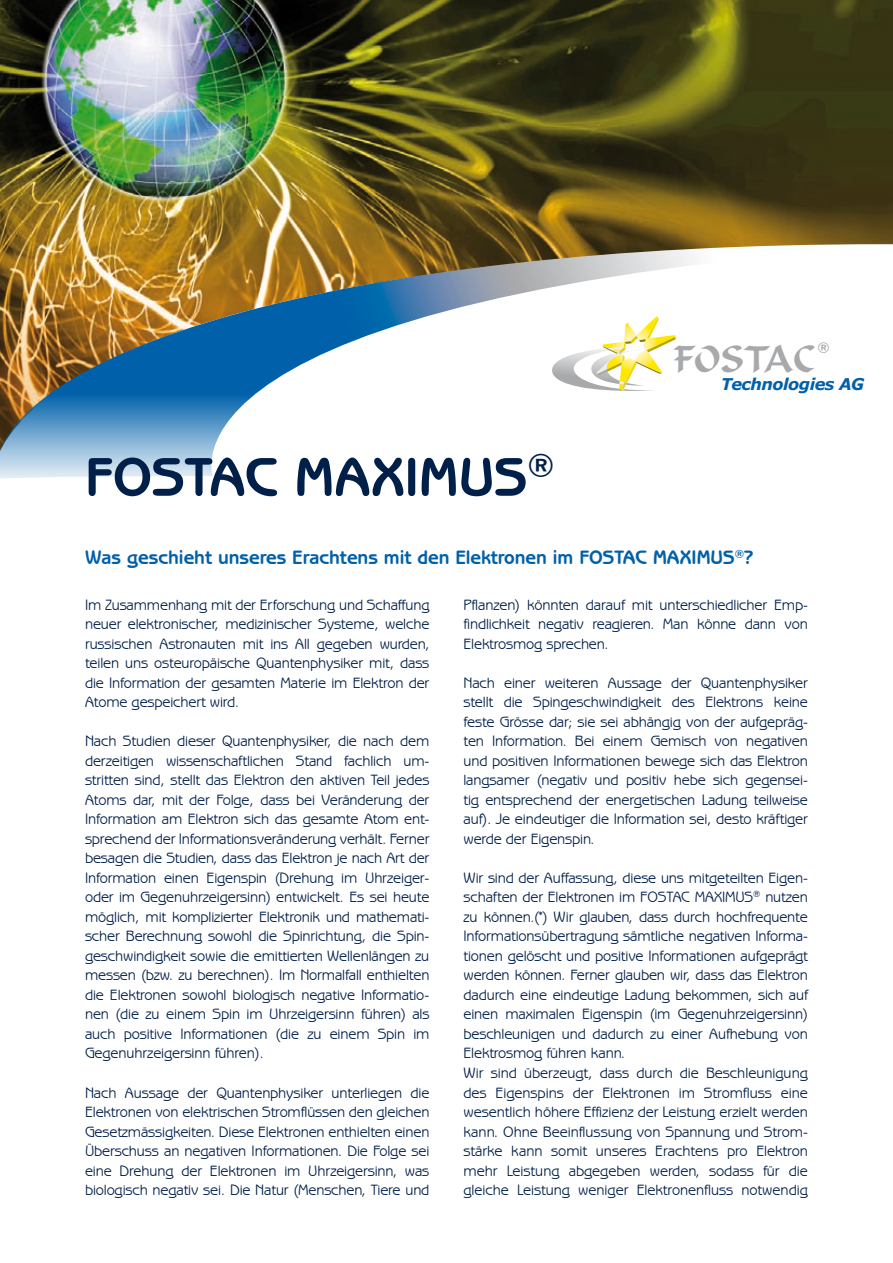
<style>
.page{position:relative;width:893px;height:1263px;background:#fff}
.page>*{position:absolute;margin:0;border:0;box-sizing:border-box;transform-origin:0 0}
.t1{font:700 55.5px "Benguiat Gothic IT Cby BT";color:#001f49}
.t2{font:43.95px "Ondine";letter-spacing:-.02em;color:#a7a9ab}
.t3{font:700 19.5px "Benguiat Gothic IT Cby BT";color:#0060a9}
.t4{font:italic 700 16.2px "Verdana";letter-spacing:-.03em;color:#0060a9}
.t5{font:15px/19.5px "Benguiat Gothic IT Cby BT";letter-spacing:-.01em;color:#001f49;text-align:justify}
.t6{font:700 14.85px "Benguiat Gothic IT Cby BT";color:#a7a9ab}
</style>
<div class="page">
<img style="left:0;top:0;width:893px;height:244px">
<svg style="left:0;top:244px;width:893px;height:235px"></svg>
<svg style="left:552px;top:316px;width:124px;height:76px"></svg>
<h1 class="t1" style="left:85px;top:442px;width:471px">FOSTAC MAXIMUS<sup>®</sup></h1>
<h2 class="t2" style="left:673px;top:337px;width:143px">FOSTAC</h2>
<p class="t6" style="left:817px;top:338px;width:14px">®</p>
<p class="t4" style="left:721px;top:374px;width:145px">Technologies AG</p>
<h3 class="t3" style="left:85px;top:545px;width:670px">Was geschieht unseres Erachtens mit den Elektronen im FOSTAC MAXIMUS<sup>®</sup>?</h3>
<p class="t5" style="left:85px;top:595px;width:346px">Im Zusammenhang mit der Erforschung und Schaffung neuer elektronischer, medizinischer Systeme, welche russischen Astronauten mit ins All gegeben wurden, teilen uns osteuropäische Quantenphysiker mit, dass die Information der gesamten Materie im Elektron der Atome gespeichert wird.</p>
<p class="t5" style="left:85px;top:731px;width:346px">Nach Studien dieser Quantenphysiker, die nach dem derzeitigen wissenschaftlichen Stand fachlich um&shy;stritten sind, stellt das Elektron den aktiven Teil jedes Atoms dar, mit der Folge, dass bei Veränderung der Information am Elektron sich das gesamte Atom ent&shy;sprechend der Informationsveränderung verhält. Ferner besagen die Studien, dass das Elektron je nach Art der Information einen Eigenspin (Drehung im Uhrzeiger&shy;oder im Gegenuhrzeigersinn) entwickelt. Es sei heute möglich, mit komplizierter Elektronik und mathemati&shy;scher Berechnung sowohl die Spinrichtung, die Spin&shy;geschwindigkeit sowie die emittierten Wellenlängen zu messen (bzw. zu berechnen). Im Normalfall enthielten die Elektronen sowohl biologisch negative Informatio&shy;nen (die zu einem Spin im Uhrzeigersinn führen) als auch positive Informationen (die zu einem Spin im Gegenuhrzeigersinn führen).</p>
<p class="t5" style="left:85px;top:1082px;width:346px">Nach Aussage der Quantenphysiker unterliegen die Elektronen von elektrischen Stromflüssen den gleichen Gesetzmässigkeiten. Diese Elektronen enthielten einen Überschuss an negativen Informationen. Die Folge sei eine Drehung der Elektronen im Uhrzeigersinn, was biologisch negativ sei. Die Natur (Menschen, Tiere und</p>
<p class="t5" style="left:463px;top:595px;width:346px">Pflanzen) könnten darauf mit unterschiedlicher Emp&shy;findlichkeit negativ reagieren. Man könne dann von Elektrosmog sprechen.</p>
<p class="t5" style="left:463px;top:673px;width:346px">Nach einer weiteren Aussage der Quantenphysiker stellt die Spingeschwindigkeit des Elektrons keine feste Grösse dar; sie sei abhängig von der aufgepräg&shy;ten Information. Bei einem Gemisch von negativen und positiven Informationen bewege sich das Elektron langsamer (negativ und positiv hebe sich gegensei&shy;tig entsprechend der energetischen Ladung teilweise auf). Je eindeutiger die Information sei, desto kräftiger werde der Eigenspin.</p>
<p class="t5" style="left:463px;top:868px;width:346px;text-align:left">Wir sind der Auffassung, diese uns mitgeteilten Eigen&shy;schaften der Elektronen im FOSTAC MAXIMUS<sup>®</sup> nutzen zu können.(*) Wir glauben, dass durch hochfrequente Informationsübertragung sämtliche negativen Informa&shy;tionen gelöscht und positive Informationen aufgeprägt werden können. Ferner glauben wir, dass das Elektron dadurch eine eindeutige Ladung bekommen, sich auf einen maximalen Eigenspin (im Gegenuhrzeigersinn) beschleunigen und dadurch zu einer Aufhebung von Elektrosmog führen kann.<br>Wir sind überzeugt, dass durch die Beschleunigung des Eigenspins der Elektronen im Stromfluss eine wesentlich höhere Effizienz der Leistung erzielt werden kann. Ohne Beeinflussung von Spannung und Strom&shy;stärke kann somit unseres Erachtens pro Elektron mehr Leistung abgegeben werden, sodass für die gleiche Leistung weniger Elektronenfluss notwendig</p>
</div>
